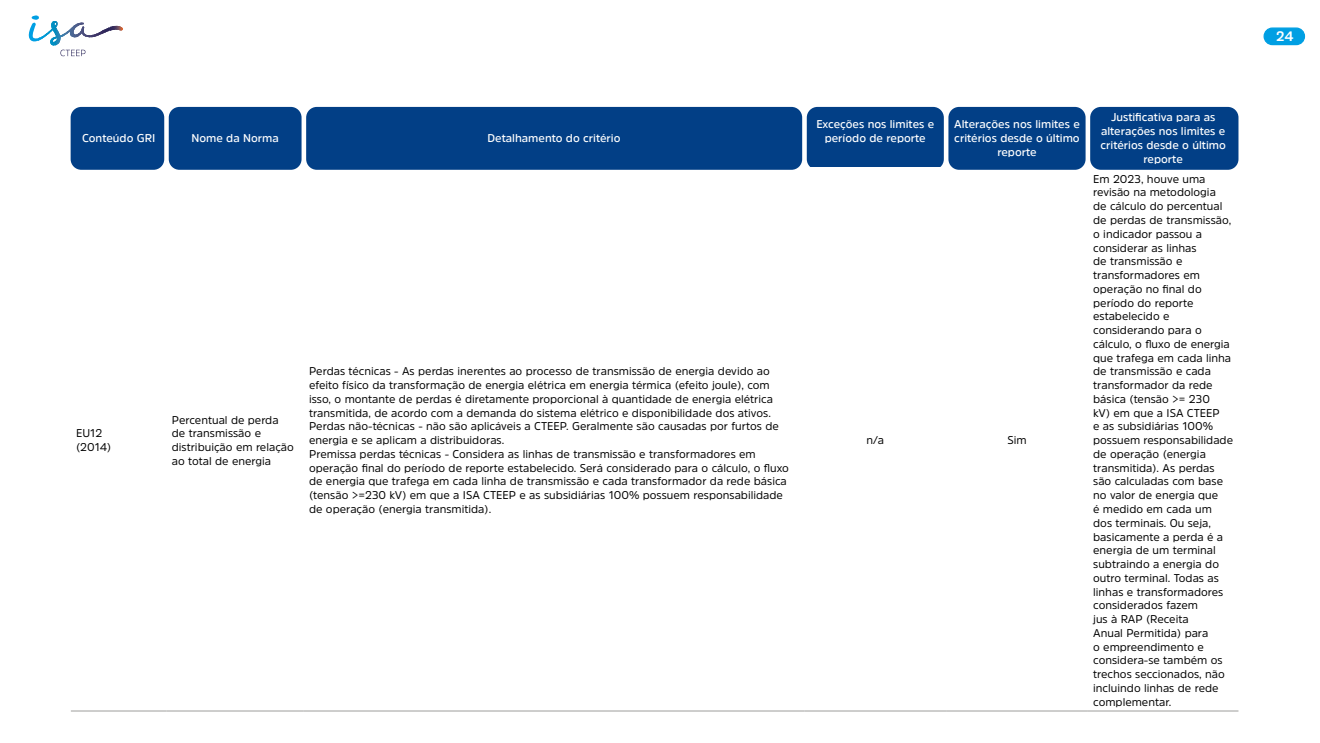
<style>
.page{position:relative;width:1320px;height:743px;background:#fff}
.page>*{position:absolute;margin:0;border:0;box-sizing:border-box;transform-origin:0 0}
.t1{font:700 13.62px "Amsi Pro";color:#fff}
.t2{font:11.25px/13.8px "Amsi Pro";color:#000}
.t3{font:600 11.25px/13.8px "Amsi Pro";color:#fff;text-align:center}
</style>
<div class="page">
<div style="left:71px;top:107px;width:93px;height:63px;background:#023f86;border-radius:11px"></div>
<div style="left:169px;top:107px;width:133px;height:63px;background:#023f86;border-radius:11px"></div>
<div style="left:306px;top:107px;width:496px;height:63px;background:#023f86;border-radius:11px"></div>
<div style="left:807px;top:107px;width:137px;height:63px;background:#023f86;border-radius:11px"></div>
<div style="left:948px;top:107px;width:137px;height:63px;background:#023f86;border-radius:11px"></div>
<div style="left:1090px;top:107px;width:148px;height:63px;background:#023f86;border-radius:11px"></div>
<div style="left:804px;top:168px;width:142px;height:542px;background:#fff"></div>
<hr style="left:71px;top:710px;width:96px;height:1px;background:#9d9d9c">
<hr style="left:167px;top:710px;width:137px;height:1px;background:#9d9d9c">
<hr style="left:304px;top:710px;width:500px;height:1px;background:#9d9d9c">
<hr style="left:804px;top:710px;width:142px;height:1px;background:#9d9d9c">
<hr style="left:946px;top:710px;width:142px;height:1px;background:#9d9d9c">
<hr style="left:1088px;top:710px;width:150px;height:1px;background:#9d9d9c">
<div style="left:1264px;top:28px;width:40px;height:17px;background:#009fe3;border-radius:8px"></div>
<div style="left:1263px;top:27px;width:42px;height:18px;border:1px solid #009fe3;border-radius:8px"></div>
<svg style="left:28px;top:15px;width:10px;height:27px"></svg>
<hr style="left:38px;top:15px;width:1px;height:31px;background:#009fe4">
<hr style="left:39px;top:15px;width:1px;height:31px;background:#009fe1">
<hr style="left:40px;top:15px;width:1px;height:31px;background:#009ee0">
<hr style="left:41px;top:15px;width:1px;height:31px;background:#009dde">
<hr style="left:42px;top:15px;width:1px;height:31px;background:#009cdb">
<hr style="left:43px;top:15px;width:1px;height:31px;background:#009bd9">
<hr style="left:44px;top:15px;width:1px;height:31px;background:#009bd7">
<hr style="left:45px;top:15px;width:1px;height:31px;background:#0099d5">
<hr style="left:46px;top:15px;width:1px;height:31px;background:#0098d2">
<hr style="left:47px;top:15px;width:1px;height:31px;background:#0097d0">
<hr style="left:48px;top:15px;width:1px;height:31px;background:#0096ce">
<hr style="left:49px;top:15px;width:1px;height:31px;background:#0095cc">
<hr style="left:50px;top:15px;width:1px;height:31px;background:#0093c9">
<hr style="left:51px;top:15px;width:1px;height:31px;background:#0092c7">
<hr style="left:52px;top:15px;width:1px;height:31px;background:#0090c4">
<hr style="left:53px;top:15px;width:1px;height:31px;background:#008fc2">
<hr style="left:54px;top:15px;width:1px;height:31px;background:#008dc0">
<hr style="left:55px;top:15px;width:1px;height:31px;background:#008bbe">
<hr style="left:56px;top:15px;width:1px;height:31px;background:#1289bb">
<hr style="left:57px;top:15px;width:1px;height:31px;background:#1e87b8">
<hr style="left:58px;top:15px;width:1px;height:31px;background:#2586b6">
<hr style="left:59px;top:15px;width:1px;height:31px;background:#2d84b3">
<hr style="left:60px;top:15px;width:1px;height:31px;background:#3282b1">
<hr style="left:61px;top:15px;width:1px;height:31px;background:#387fae">
<hr style="left:62px;top:15px;width:1px;height:31px;background:#3a7ead">
<hr style="left:63px;top:15px;width:1px;height:31px;background:#3d7caa">
<hr style="left:64px;top:15px;width:1px;height:31px;background:#4179a7">
<hr style="left:65px;top:15px;width:1px;height:31px;background:#4278a5">
<hr style="left:66px;top:15px;width:1px;height:31px;background:#4575a3">
<hr style="left:67px;top:15px;width:1px;height:31px;background:#4673a0">
<hr style="left:68px;top:15px;width:1px;height:31px;background:#48709d">
<hr style="left:69px;top:15px;width:1px;height:31px;background:#496f9c">
<hr style="left:70px;top:15px;width:1px;height:31px;background:#4a6d9a">
<hr style="left:71px;top:15px;width:1px;height:31px;background:#4b6a96">
<hr style="left:72px;top:15px;width:1px;height:31px;background:#4c6895">
<hr style="left:73px;top:15px;width:1px;height:31px;background:#4d6592">
<hr style="left:74px;top:15px;width:1px;height:31px;background:#4d6390">
<hr style="left:75px;top:15px;width:1px;height:31px;background:#4d608d">
<hr style="left:76px;top:15px;width:1px;height:31px;background:#4d5f8c">
<hr style="left:77px;top:15px;width:1px;height:31px;background:#4d5d8a">
<hr style="left:78px;top:15px;width:1px;height:31px;background:#4d5a87">
<hr style="left:79px;top:15px;width:1px;height:31px;background:#4d5785">
<hr style="left:80px;top:15px;width:1px;height:31px;background:#4d5583">
<hr style="left:81px;top:15px;width:1px;height:31px;background:#4c5281">
<hr style="left:82px;top:15px;width:1px;height:31px;background:#4b507e">
<hr style="left:83px;top:15px;width:1px;height:31px;background:#4b4f7d">
<hr style="left:84px;top:15px;width:1px;height:31px;background:#4a4c7b">
<hr style="left:85px;top:15px;width:1px;height:31px;background:#494a79">
<hr style="left:86px;top:15px;width:1px;height:31px;background:#484777">
<hr style="left:87px;top:15px;width:1px;height:31px;background:#484676">
<hr style="left:88px;top:15px;width:1px;height:31px;background:#474373">
<hr style="left:89px;top:15px;width:1px;height:31px;background:#464272">
<hr style="left:90px;top:15px;width:1px;height:31px;background:#454070">
<hr style="left:91px;top:15px;width:1px;height:31px;background:#443d6e">
<hr style="left:92px;top:15px;width:1px;height:31px;background:#423b6c">
<hr style="left:93px;top:15px;width:1px;height:31px;background:#41396b">
<hr style="left:94px;top:15px;width:1px;height:31px;background:#403769">
<hr style="left:95px;top:15px;width:1px;height:31px;background:#3f3668">
<hr style="left:96px;top:15px;width:1px;height:31px;background:#3d3466">
<hr style="left:97px;top:15px;width:1px;height:31px;background:#3c3265">
<hr style="left:98px;top:15px;width:1px;height:31px;background:#3b3164">
<hr style="left:99px;top:15px;width:1px;height:31px;background:#392f62">
<hr style="left:100px;top:15px;width:1px;height:31px;background:#372e61">
<hr style="left:101px;top:15px;width:1px;height:31px;background:#362d60">
<hr style="left:102px;top:15px;width:1px;height:31px;background:#352c5f">
<hr style="left:103px;top:15px;width:1px;height:31px;background:#332b5e">
<hr style="left:104px;top:15px;width:1px;height:31px;background:#31295c">
<hr style="left:105px;top:15px;width:1px;height:31px;background:#2f285c">
<hr style="left:106px;top:15px;width:1px;height:31px;background:#2e275b">
<hr style="left:107px;top:15px;width:1px;height:31px;background:#2c265a">
<hr style="left:108px;top:15px;width:1px;height:31px;background:#2b255a">
<hr style="left:109px;top:15px;width:1px;height:31px;background:#2a2559">
<hr style="left:110px;top:15px;width:1px;height:31px;background:#2b2559">
<hr style="left:111px;top:15px;width:1px;height:31px;background:#2e275a">
<hr style="left:112px;top:15px;width:1px;height:31px;background:#30295a">
<hr style="left:113px;top:15px;width:1px;height:31px;background:#362c5b">
<hr style="left:114px;top:15px;width:1px;height:31px;background:#3e315d">
<hr style="left:115px;top:15px;width:1px;height:31px;background:#44355e">
<hr style="left:116px;top:15px;width:1px;height:31px;background:#513c5f">
<hr style="left:117px;top:15px;width:1px;height:31px;background:#614660">
<hr style="left:118px;top:15px;width:1px;height:31px;background:#77515f">
<hr style="left:119px;top:15px;width:1px;height:31px;background:#88575b">
<hr style="left:120px;top:15px;width:1px;height:31px;background:#a26051">
<hr style="left:121px;top:15px;width:1px;height:31px;background:#c0623f">
<hr style="left:122px;top:15px;width:1px;height:31px;background:#d55f2c">
<hr style="left:123px;top:15px;width:1px;height:31px;background:#e05b20">
<svg style="left:60px;top:50px;width:25px;height:6px"></svg>
<p class="t3" style="left:82px;top:131px;width:75px">Conteúdo GRI</p>
<p class="t3" style="left:191px;top:131px;width:89px">Nome da Norma</p>
<p class="t3" style="left:488px;top:131px;width:135px">Detalhamento do critério</p>
<p class="t2" style="left:76px;top:426px;width:37px">EU12 (2014)</p>
<p class="t2" style="left:172px;top:412px;width:124px">Percentual de perda de transmissão e distribuição em relação ao total de energia</p>
<p class="t2" style="left:309px;top:364px;width:481px">Perdas técnicas - As perdas inerentes ao processo de transmissão de energia devido ao efeito físico da transformação de energia elétrica em energia térmica (efeito joule), com isso, o montante de perdas é diretamente proporcional à quantidade de energia elétrica transmitida, de acordo com a demanda do sistema elétrico e disponibilidade dos ativos.<br>Perdas não-técnicas - não são aplicáveis a CTEEP. Geralmente são causadas por furtos de energia e se aplicam a distribuidoras.<br>Premissa perdas técnicas - Considera as linhas de transmissão e transformadores em operação final do período de reporte estabelecido. Será considerado para o cálculo, o fluxo de energia que trafega em cada linha de transmissão e cada transformador da rede básica (tensão &gt;=230 kV) em que a ISA CTEEP e as subsidiárias 100% possuem responsabilidade de operação (energia transmitida).</p>
<p class="t3" style="left:816px;top:117px;width:119px">Exceções nos limites e período de reporte</p>
<p class="t3" style="left:954px;top:117px;width:127px">Alterações nos limites e critérios desde o último reporte</p>
<p class="t3" style="left:1100px;top:110px;width:127px">Justificativa para as alterações nos limites e critérios desde o último reporte</p>
<p class="t2" style="left:867px;top:433px;width:19px">n/a</p>
<p class="t2" style="left:1007px;top:433px;width:21px">Sim</p>
<p class="t2" style="left:1093px;top:171px;width:141px">Em 2023, houve uma revisão na metodologia<br>de cálculo do percentual de perdas de transmissão, o indicador passou a considerar as linhas<br>de transmissão e transformadores em operação no final do período do reporte estabelecido e considerando para o cálculo, o fluxo de energia que trafega em cada linha de transmissão e cada transformador da rede básica (tensão &gt;= 230<br>kV) em que a ISA CTEEP<br>e as subsidiárias 100% possuem responsabilidade de operação (energia transmitida). As perdas são calculadas com base no valor de energia que<br>é medido em cada um dos terminais. Ou seja, basicamente a perda é a energia de um terminal subtraindo a energia do outro terminal. Todas as linhas e transformadores considerados fazem<br>jus à RAP (Receita<br>Anual Permitida) para<br>o empreendimento e considera-se também os trechos seccionados, não incluindo linhas de rede complementar.</p>
<p class="t1" style="left:1276px;top:27px;width:19px">24</p>
</div>
